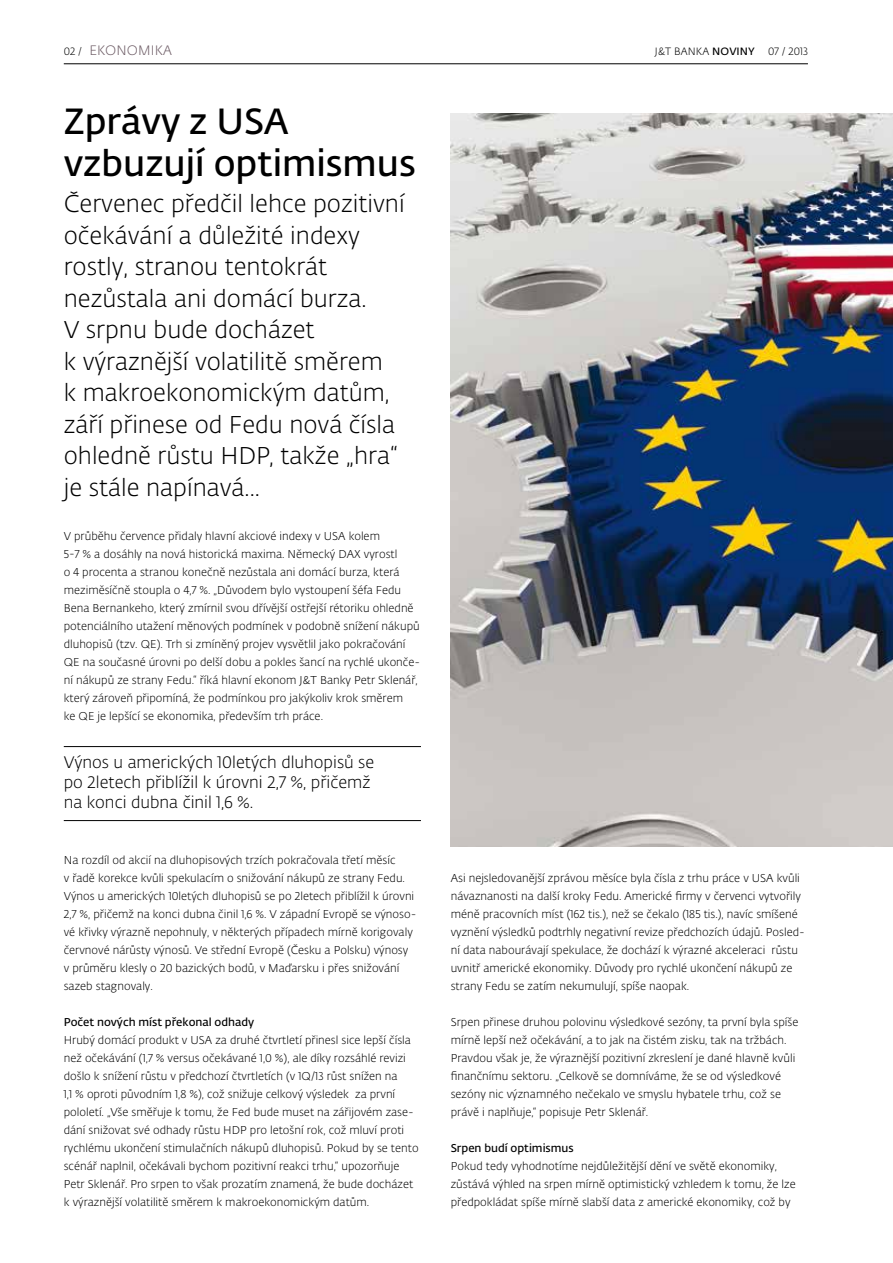
<style>
.page{position:relative;width:893px;height:1263px;background:#fff}
.page>*{position:absolute;margin:0;border:0;box-sizing:border-box;transform-origin:0 0}
.t1{font:600 36px/42px "Fedra Sans Alt Pro";color:#000}
.t2{font:300 24px/31.5px "Fedra Sans Alt Pro";color:#000}
.t3{font:300 16.5px/19.8px "Fedra Sans Alt Pro";color:#000}
.t4{font:300 13.5px "Fedra Sans Alt Pro";color:#6e5d66}
.t5{font:300 11.25px/18px "Fedra Sans Alt Pro";color:#000}
.t6{font:600 11.25px "Fedra Sans Alt Pro";color:#000}
.t7{font:300 10.5px "Fedra Sans Alt Pro";letter-spacing:.01em;color:#000}
.s1{font-weight:600}
</style>
<div class="page">
<hr style="left:64px;top:64px;width:744px;height:1px;background:#000">
<hr style="left:64px;top:746px;width:357px;height:1px;background:#000">
<hr style="left:64px;top:820px;width:357px;height:1px;background:#000">
<img style="left:451px;top:114px;width:442px;height:732px">
<p class="t4" style="left:89px;top:42px;width:27px">ekonomi</p>
<p class="t4" style="left:155px;top:42px;width:17px">ka</p>
<p class="t7" style="left:64px;top:45px;width:20px">02 /</p>
<p class="t7" style="left:655px;top:45px;width:101px">J&amp;T BANKA <span class="s1">Noviny</span></p>
<p class="t7" style="left:768px;top:45px;width:41px">07 / 2013</p>
<h1 class="t1" style="left:64px;top:99px;width:353px">Zprávy z USA vzbuzují optimismus</h1>
<p class="t2" style="left:64px;top:188px;width:343px">Červenec předčil lehce pozitivní očekávání a důležité indexy rostly, stranou tentokrát nezůstala ani domácí burza.<br>V srpnu bude docházet<br>k výraznější volatilitě směrem<br>k makroekonomickým datům, září přinese od Fedu nová čísla ohledně růstu HDP, takže „hra“ je stále napínavá...</p>
<p class="t5" style="left:64px;top:527px;width:358px">V průběhu července přidaly hlavní akciové indexy v USA kolem<br>5-7 % a dosáhly na nová historická maxima. Německý DAX vyrostl<br>o 4 procenta a stranou konečně nezůstala ani domácí burza, která meziměsíčně stoupla o 4,7 %. „Důvodem bylo vystoupení šéfa Fedu Bena Bernankeho, který zmírnil svou dřívější ostřejší rétoriku ohledně potenciálního utažení měnových podmínek v podobně snížení nákupů dluhopisů (tzv. QE). Trh si zmíněný projev vysvětlil jako pokračování QE na současné úrovni po delší dobu a pokles šancí na rychlé ukonče&shy;ní nákupů ze strany Fedu.“ říká hlavní ekonom J&amp;T Banky Petr Sklenář, který zároveň připomíná, že podmínkou pro jakýkoliv krok směrem<br>ke QE je lepšící se ekonomika, především trh práce.</p>
<h3 class="t3" style="left:64px;top:752px;width:312px">Výnos u amerických 10letých dluhopisů se po 2letech přiblížil k úrovni 2,7 %, přičemž na konci dubna činil 1,6 %.</h3>
<p class="t5" style="left:64px;top:851px;width:354px">Na rozdíl od akcií na dluhopisových trzích pokračovala třetí měsíc<br>v řadě korekce kvůli spekulacím o snižování nákupů ze strany Fedu.<br>Výnos u amerických 10letých dluhopisů se po 2letech přiblížil k úrovni 2,7 %, přičemž na konci dubna činil 1,6 %. V západní Evropě se výnoso&shy;vé křivky výrazně nepohnuly, v některých případech mírně korigovaly červnové nárůsty výnosů. Ve střední Evropě (Česku a Polsku) výnosy v průměru klesly o 20 bazických bodů, v Maďarsku i přes snižování sazeb stagnovaly.</p>
<p class="t6" style="left:64px;top:1014px;width:192px">Počet nových míst překonal odhady</p>
<p class="t5" style="left:64px;top:1031px;width:356px">Hrubý domácí produkt v USA za druhé čtvrtletí přinesl sice lepší čísla než očekávání (1,7 % versus očekávané 1,0 %), ale díky rozsáhlé revizi došlo k snížení růstu v předchozí čtvrtletích (v 1Q/13 růst snížen na<br>1,1 % oproti původním 1,8 %), což snižuje celkový výsledek za první pololetí. „Vše směřuje k tomu, že Fed bude muset na zářijovém zase&shy;dání snižovat své odhady růstu HDP pro letošní rok, což mluví proti rychlému ukončení stimulačních nákupů dluhopisů. Pokud by se tento scénář naplnil, očekávali bychom pozitivní reakci trhu,“ upozorňuje Petr Sklenář. Pro srpen to však prozatím znamená, že bude docházet k výraznější volatilitě směrem k makroekonomickým datům.</p>
<p class="t5" style="left:451px;top:869px;width:356px">Asi nejsledovanější zprávou měsíce byla čísla z trhu práce v USA kvůli návaznanosti na další kroky Fedu. Americké firmy v červenci vytvořily méně pracovních míst (162 tis.), než se čekalo (185 tis.), navíc smíšené vyznění výsledků podtrhly negativní revize předchozích údajů. Posled&shy;ní data nabourávají spekulace, že dochází k výrazné akceleraci růstu uvnitř americké ekonomiky. Důvody pro rychlé ukončení nákupů ze strany Fedu se zatím nekumulují, spíše naopak.</p>
<p class="t5" style="left:451px;top:1013px;width:349px">Srpen přinese druhou polovinu výsledkové sezóny, ta první byla spíše mírně lepší než očekávání, a to jak na čistém zisku, tak na tržbách.<br>Pravdou však je, že výraznější pozitivní zkreslení je dané hlavně kvůli finančnímu sektoru. „Celkově se domníváme, že se od výsledkové sezóny nic významného nečekalo ve smyslu hybatele trhu, což se právě i naplňuje,“ popisuje Petr Sklenář.</p>
<p class="t6" style="left:451px;top:1140px;width:124px">Srpen budí optimismus</p>
<p class="t5" style="left:451px;top:1157px;width:346px">Pokud tedy vyhodnotíme nejdůležitější dění ve světě ekonomiky, zůstává výhled na srpen mírně optimistický vzhledem k tomu, že lze předpokládat spíše mírně slabší data z americké ekonomiky, což by</p>
</div>
